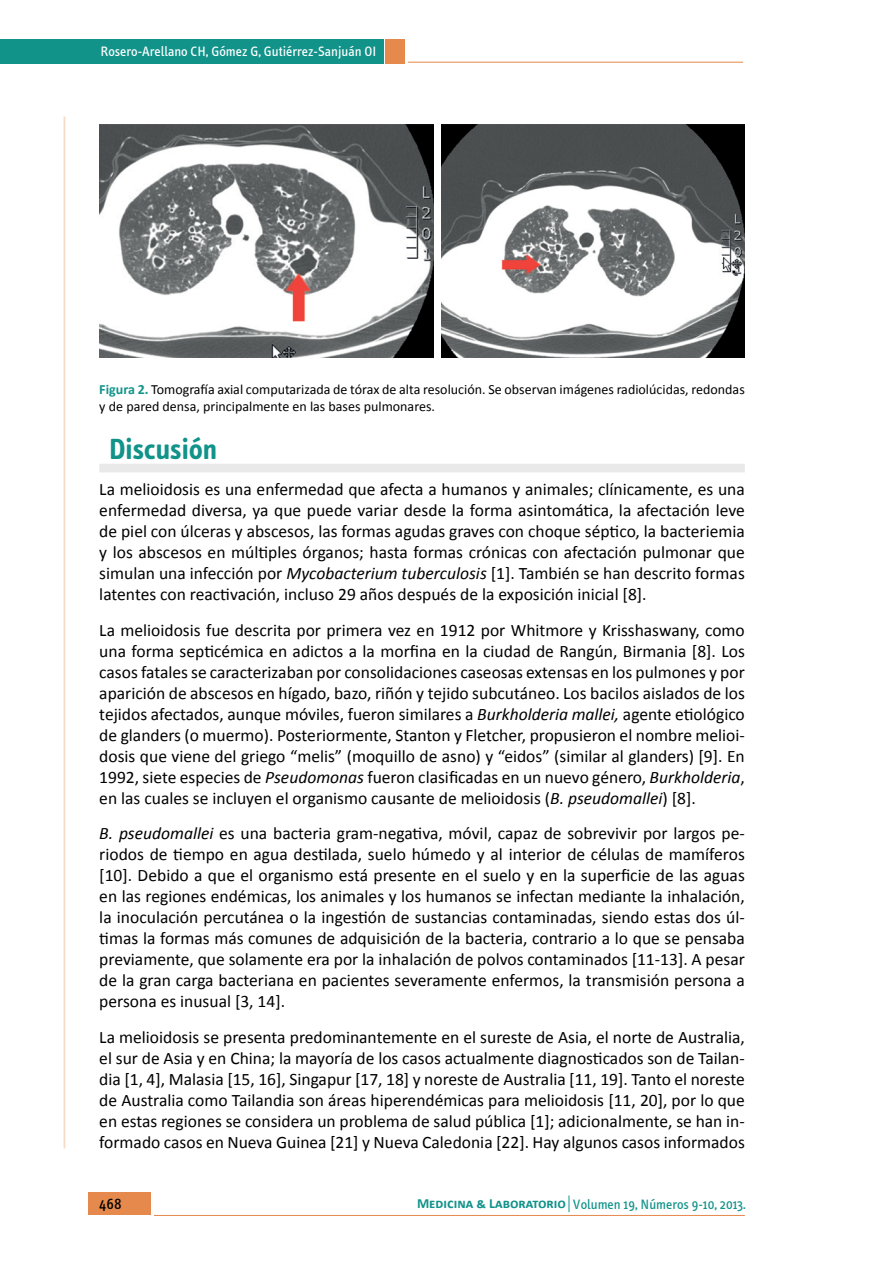
<style>
.page{position:relative;width:869px;height:1265px;background:#fff}
.page>*{position:absolute;margin:0;border:0;box-sizing:border-box;transform-origin:0 0}
.t1{font:700 29.75px "Info Text";color:#11938a}
.t2{font:17.5px/21px "Calibri";color:#000;text-align:justify}
.t3{font:15.75px "Info Text";color:#000}
.t4{font:14px/16.8px "Calibri";color:#000}
.t5{font:14px "Info Text";color:#11938a}
.t6{font:14px "Info Text";color:#fff}
.s1{font-weight:700;color:#11938a}
.s2{font-style:italic}
.s3{font-family:"Calibri";font-weight:700}
</style>
<div class="page">
<div style="left:88px;top:1192px;width:62px;height:23px;background:#e6894c"></div>
<hr style="left:154px;top:1215px;width:590px;height:1px;background:#e6894c">
<hr style="left:63px;top:117px;width:2px;height:1031px;background:#f7dac4">
<svg style="left:568px;top:1196px;width:1px;height:16px"></svg>
<div style="left:0;top:40px;width:383px;height:24px;background:#11938a"></div>
<div style="left:385px;top:40px;width:19px;height:24px;background:#e6894c"></div>
<hr style="left:407px;top:62px;width:335px;height:1px;background:#e6894c">
<div style="left:99px;top:464px;width:645px;height:8px;background:#e9e9ea"></div>
<img style="left:99px;top:124px;width:334px;height:234px">
<img style="left:441px;top:124px;width:303px;height:234px">
<p class="t6" style="left:100px;top:44px;width:277px">Rosero-Arellano CH, Gómez G, Gutiérrez-Sanjuán OI</p>
<p class="t4" style="left:99px;top:381px;width:646px"><span class="s1">Figura 2.</span> Tomografía axial computarizada de tórax de alta resolución. Se observan imágenes radiolúcidas, redondas y de pared densa, principalmente en las bases pulmonares.</p>
<h1 class="t1" style="left:109px;top:432px;width:109px">Discusión</h1>
<p class="t2" style="left:99px;top:478px;width:646px">La melioidosis es una enfermedad que afecta a humanos y animales; clínicamente, es una enfermedad diversa, ya que puede variar desde la forma asintomática, la afectación leve de piel con úlceras y abscesos, las formas agudas graves con choque séptico, la bacteriemia y los abscesos en múltiples órganos; hasta formas crónicas con afectación pulmonar que simulan una infección por <span class="s2">Mycobacterium tuberculosis</span> [1]. También se han descrito formas latentes con reactivación, incluso 29 años después de la exposición inicial [8].</p>
<p class="t2" style="left:99px;top:619px;width:646px">La melioidosis fue descrita por primera vez en 1912 por Whitmore y Krisshaswany, como una forma septicémica en adictos a la morfina en la ciudad de Rangún, Birmania [8]. Los casos fatales se caracterizaban por consolidaciones caseosas extensas en los pulmones y por aparición de abscesos en hígado, bazo, riñón y tejido subcutáneo. Los bacilos aislados de los tejidos afectados, aunque móviles, fueron similares a <span class="s2">Burkholderia mallei,</span> agente etiológico de glanders (o muermo). Posteriormente, Stanton y Fletcher, propusieron el nombre melioi&shy;dosis que viene del griego “melis” (moquillo de asno) y “eidos” (similar al glanders) [9]. En 1992, siete especies de <span class="s2">Pseudomonas</span> fueron clasificadas en un nuevo género, <span class="s2">Burkholderia</span>, en las cuales se incluyen el organismo causante de melioidosis (<span class="s2">B. pseudomallei</span>) [8].</p>
<p class="t2" style="left:99px;top:823px;width:646px"><span class="s2">B. pseudomallei</span> es una bacteria gram-negativa, móvil, capaz de sobrevivir por largos pe&shy;riodos de tiempo en agua destilada, suelo húmedo y al interior de células de mamíferos [10]. Debido a que el organismo está presente en el suelo y en la superficie de las aguas en las regiones endémicas, los animales y los humanos se infectan mediante la inhalación, la inoculación percutánea o la ingestión de sustancias contaminadas, siendo estas dos úl&shy;timas la formas más comunes de adquisición de la bacteria, contrario a lo que se pensaba previamente, que solamente era por la inhalación de polvos contaminados [11-13]. A pesar de la gran carga bacteriana en pacientes severamente enfermos, la transmisión persona a persona es inusual [3, 14].</p>
<p class="t2" style="left:99px;top:1027px;width:646px">La melioidosis se presenta predominantemente en el sureste de Asia, el norte de Australia, el sur de Asia y en China; la mayoría de los casos actualmente diagnosticados son de Tailan&shy;dia [1, 4], Malasia [15, 16], Singapur [17, 18] y noreste de Australia [11, 19]. Tanto el noreste de Australia como Tailandia son áreas hiperendémicas para melioidosis [11, 20], por lo que en estas regiones se considera un problema de salud pública [1]; adicionalmente, se han in&shy;formado casos en Nueva Guinea [21] y Nueva Caledonia [22]. Hay algunos casos informados</p>
<p class="t3" style="left:99px;top:1195px;width:24px">468</p>
<p class="t5" style="left:417px;top:1196px;width:330px"><span class="s3">Medicina &amp; Laboratorio</span> Volumen 19, Números 9-10, 2013.</p>
</div>
